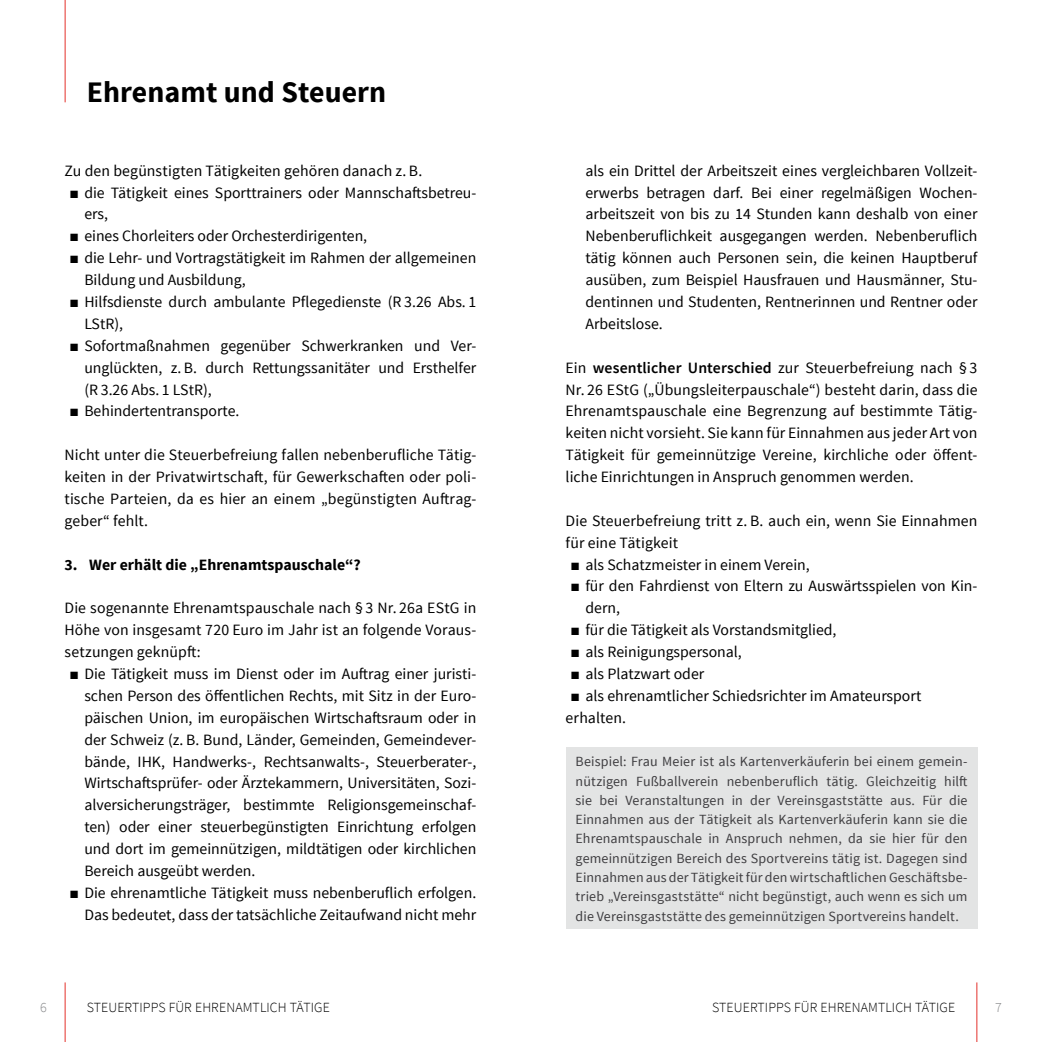
<style>
.page{position:relative;width:1042px;height:1042px;background:#fff}
.page>*{position:absolute;margin:0;border:0;box-sizing:border-box;transform-origin:0 0}
.t1{font:700 29.75px "Source Sans Pro";letter-spacing:.005em;color:#000}
.t2{font:15.75px/21.9px "Source Sans Pro";color:#000}
.t3{font:700 15.75px "Source Sans Pro";color:#000}
.t4{font:14px/19.2px "Source Sans Pro";letter-spacing:.01em;color:#3e3d40;text-align:justify}
.t5{font:300 14px "Source Sans Pro";letter-spacing:.01em;color:#000}
.t6{font:300 14px "Source Sans Pro";color:#87888a}
.s1{font-family:"Arial"}
.s2{font-weight:600}
</style>
<div class="page">
<hr style="left:65px;top:982px;width:1px;height:60px;background:#e4312b">
<hr style="left:976px;top:982px;width:1px;height:60px;background:#e4312b">
<hr style="left:65px;top:0;width:1px;height:102px;background:#e4312b">
<div style="left:566px;top:747px;width:411px;height:182px;background:#e3e4e4"></div>
<h1 class="t1" style="left:87px;top:73px;width:301px">Ehrenamt und Steuern</h1>
<p class="t2" style="left:64px;top:160px;width:359px">Zu den begünstigten Tätigkeiten gehören danach z. B.</p>
<p class="t2" style="left:84px;top:182px;width:393px;text-indent:-15px"><span class="s1">■</span> die Tätigkeit eines Sporttrainers oder Mannschaftsbetreu&shy;ers,</p>
<p class="t2" style="left:69px;top:225px;width:299px"><span class="s1">■</span> eines Chorleiters oder Orchesterdirigenten,</p>
<p class="t2" style="left:84px;top:247px;width:393px;text-indent:-15px"><span class="s1">■</span> die Lehr- und Vortragstätigkeit im Rahmen der allgemeinen<br>Bildung und Ausbildung,</p>
<p class="t2" style="left:84px;top:291px;width:393px;text-indent:-15px"><span class="s1">■</span> Hilfsdienste durch ambulante Pflegedienste (R 3.26 Abs. 1<br>LStR),</p>
<p class="t2" style="left:84px;top:335px;width:393px;text-align:justify;text-indent:-15px"><span class="s1">■</span> Sofortmaßnahmen gegenüber Schwerkranken und Ver&shy;unglückten, z. B. durch Rettungssanitäter und Ersthelfer (R 3.26 Abs. 1 LStR),</p>
<p class="t2" style="left:69px;top:400px;width:171px"><span class="s1">■</span> Behindertentransporte.</p>
<p class="t2" style="left:64px;top:444px;width:413px;text-align:justify">Nicht unter die Steuerbefreiung fallen nebenberufliche Tätig&shy;keiten in der Privatwirtschaft, für Gewerkschaften oder poli&shy;tische Parteien, da es hier an einem „begünstigten Auftrag&shy;geber“ fehlt.</p>
<p class="t3" style="left:64px;top:554px;width:298px">3. Wer erhält die „Ehrenamtspauschale“?</p>
<p class="t2" style="left:64px;top:597px;width:413px;text-align:justify">Die sogenannte Ehrenamtspauschale nach § 3 Nr. 26a EStG in Höhe von insgesamt 720 Euro im Jahr ist an folgende Voraus&shy;setzungen geknüpft:</p>
<p class="t2" style="left:84px;top:663px;width:393px;text-align:justify;text-indent:-15px"><span class="s1">■</span> Die Tätigkeit muss im Dienst oder im Auftrag einer juristi&shy;schen Person des öffentlichen Rechts, mit Sitz in der Euro&shy;päischen Union, im europäischen Wirtschaftsraum oder in der Schweiz (z. B. Bund, Länder, Gemeinden, Gemeindever&shy;bände, IHK, Handwerks-, Rechtsanwalts-, Steuerberater-, Wirtschaftsprüfer- oder Ärztekammern, Universitäten, Sozi&shy;alversicherungsträger, bestimmte Religionsgemeinschaf&shy;ten) oder einer steuerbegünstigten Einrichtung erfolgen und dort im gemeinnützigen, mildtätigen oder kirchlichen Bereich ausgeübt werden.</p>
<p class="t2" style="left:69px;top:882px;width:408px;text-align:right"><span class="s1">■</span> Die ehrenamtliche Tätigkeit muss nebenberuflich erfolgen.<br>Das bedeutet, dass der tatsächliche Zeitaufwand nicht mehr</p>
<p class="t2" style="left:585px;top:160px;width:393px;text-align:justify">als ein Drittel der Arbeitszeit eines vergleichbaren Vollzeit&shy;erwerbs betragen darf. Bei einer regelmäßigen Wochen&shy;arbeitszeit von bis zu 14 Stunden kann deshalb von einer Nebenberuflichkeit ausgegangen werden. Nebenberuflich tätig können auch Personen sein, die keinen Hauptberuf ausüben, zum Beispiel Hausfrauen und Hausmänner, Stu&shy;dentinnen und Studenten, Rentnerinnen und Rentner oder Arbeitslose.</p>
<p class="t2" style="left:566px;top:357px;width:413px;text-align:justify">Ein <span class="s2">wesentlicher Unterschied</span> zur Steuerbefreiung nach § 3<br>Nr. 26 EStG („Übungsleiterpauschale“) besteht darin, dass die Ehrenamtspauschale eine Begrenzung auf bestimmte Tätig&shy;keiten nicht vorsieht. Sie kann für Einnahmen aus jeder Art von Tätigkeit für gemeinnützige Vereine, kirchliche oder öffent&shy;liche Einrichtungen in Anspruch genommen werden.</p>
<p class="t2" style="left:566px;top:510px;width:413px">Die Steuerbefreiung tritt z. B. auch ein, wenn Sie Einnahmen für eine Tätigkeit</p>
<p class="t2" style="left:570px;top:554px;width:241px"><span class="s1">■</span> als Schatzmeister in einem Verein,</p>
<p class="t2" style="left:585px;top:575px;width:393px;text-indent:-15px"><span class="s1">■</span> für den Fahrdienst von Eltern zu Auswärtsspielen von Kin&shy;dern,</p>
<p class="t2" style="left:570px;top:619px;width:267px"><span class="s1">■</span> für die Tätigkeit als Vorstandsmitglied,</p>
<p class="t2" style="left:570px;top:641px;width:173px"><span class="s1">■</span> als Reinigungspersonal,</p>
<p class="t2" style="left:570px;top:663px;width:135px"><span class="s1">■</span> als Platzwart oder</p>
<p class="t2" style="left:566px;top:685px;width:357px;text-indent:5px"><span class="s1">■</span> als ehrenamtlicher Schiedsrichter im Amateursport erhalten.</p>
<p class="t4" style="left:575px;top:752px;width:393px">Beispiel: Frau Meier ist als Kartenverkäuferin bei einem gemein&shy;nützigen Fußballverein nebenberuflich tätig. Gleichzeitig hilft sie bei Veranstaltungen in der Vereinsgaststätte aus. Für die Einnahmen aus der Tätigkeit als Kartenverkäuferin kann sie die Ehrenamtspauschale in Anspruch nehmen, da sie hier für den gemeinnützigen Bereich des Sportvereins tätig ist. Dagegen sind Einnahmen aus der Tätigkeit für den wirtschaftlichen Geschäftsbe&shy;trieb „Vereinsgaststätte“ nicht begünstigt, auch wenn es sich um die Vereinsgaststätte des gemeinnützigen Sportvereins handelt.</p>
<p class="t6" style="left:40px;top:999px;width:8px">6</p>
<p class="t5" style="left:87px;top:999px;width:244px">STEUERTIPPS FÜR EHRENAMTLICH TÄTIGE</p>
<p class="t5" style="left:712px;top:999px;width:244px">STEUERTIPPS FÜR EHRENAMTLICH TÄTIGE</p>
<p class="t6" style="left:995px;top:999px;width:8px">7</p>
</div>
